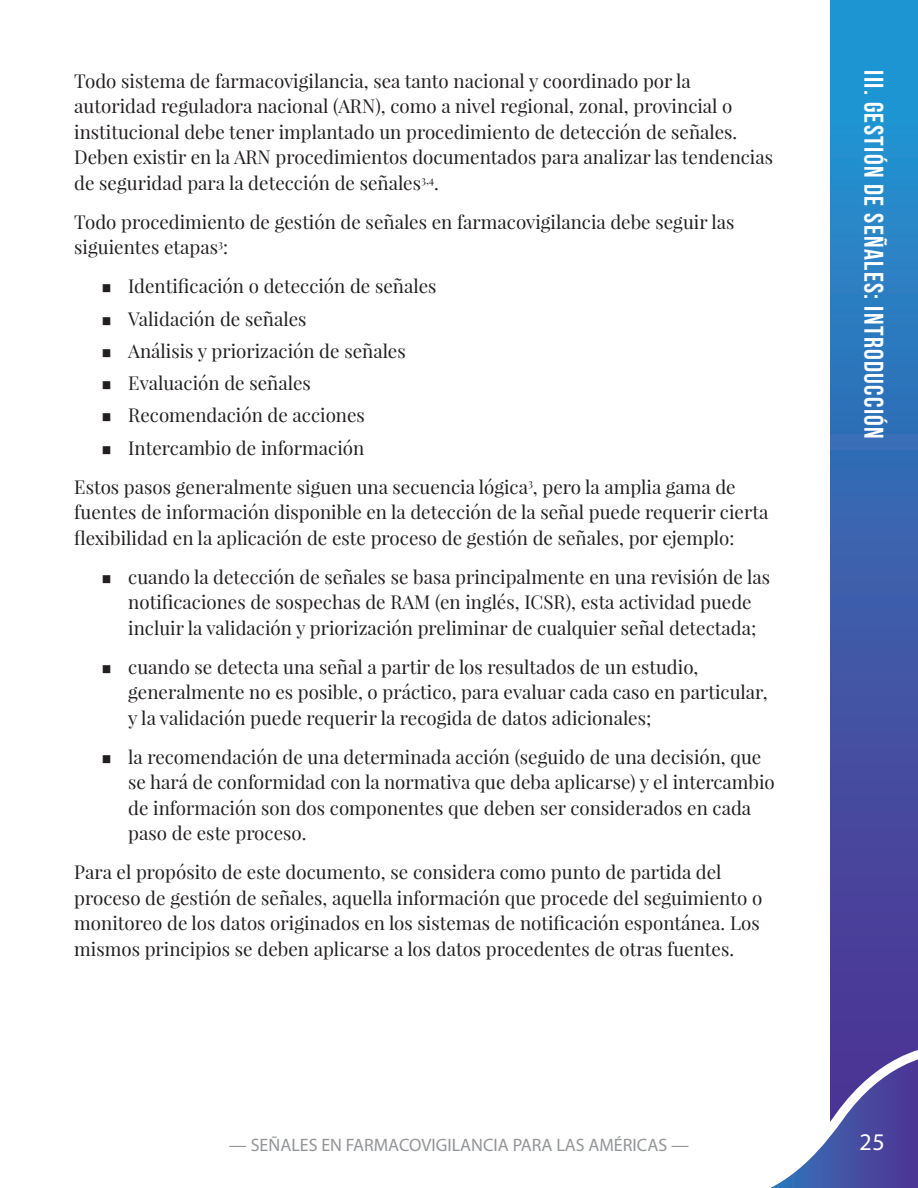
<style>
.page{position:relative;width:918px;height:1188px;background:#fff}
.page>*{position:absolute;margin:0;border:0;box-sizing:border-box;transform-origin:0 0}
.t1{font:700 27px "Bebas Neue";letter-spacing:.05em;color:#fff}
.t2{font:24px "Myriad Pro";color:#fff}
.BODY_TEXT{font:18.75px/25.5px "Playfair Display";color:#231f20}
.t3{font:18px "Myriad Pro";color:#939598}
</style>
<div class="page">
<div style="left:830px;top:0;width:88px;height:1150px;background:linear-gradient(to bottom,#1c9cd6,#572889)"></div>
<svg style="left:770px;top:1041px;width:148px;height:147px"></svg>
<p class="BODY_TEXT" style="left:74px;top:68px;width:700px">Todo sistema de farmacovigilancia, sea tanto nacional y coordinado por la autoridad reguladora nacional (ARN), como a nivel regional, zonal, provincial o institucional debe tener implantado un procedimiento de detección de señales.<br>Deben existir en la ARN procedimientos documentados para analizar las tendencias de seguridad para la detección de señales<sup>3,4</sup>.</p>
<p class="BODY_TEXT" style="left:74px;top:209px;width:662px">Todo procedimiento de gestión de señales en farmacovigilancia debe seguir las siguientes etapas<sup>3</sup>:</p>
<p class="BODY_TEXT" style="left:101px;top:273px;width:337px">■ Identificación o detección de señales</p>
<p class="BODY_TEXT" style="left:101px;top:306px;width:207px">■ Validación de señales</p>
<p class="BODY_TEXT" style="left:101px;top:338px;width:306px">■ Análisis y priorización de señales</p>
<p class="BODY_TEXT" style="left:101px;top:370px;width:211px">■ Evaluación de señales</p>
<p class="BODY_TEXT" style="left:101px;top:402px;width:265px">■ Recomendación de acciones</p>
<p class="BODY_TEXT" style="left:101px;top:435px;width:265px">■ Intercambio de información</p>
<p class="BODY_TEXT" style="left:74px;top:474px;width:696px">Estos pasos generalmente siguen una secuencia lógica<sup>3</sup>, pero la amplia gama de fuentes de información disponible en la detección de la señal puede requerir cierta flexibilidad en la aplicación de este proceso de gestión de señales, por ejemplo:</p>
<p class="BODY_TEXT" style="left:128px;top:564px;width:644px;text-indent:-27px">■ cuando la detección de señales se basa principalmente en una revisión de las notificaciones de sospechas de RAM (en inglés, ICSR), esta actividad puede incluir la validación y priorización preliminar de cualquier señal detectada;</p>
<p class="BODY_TEXT" style="left:128px;top:654px;width:641px;text-indent:-27px">■ cuando se detecta una señal a partir de los resultados de un estudio, generalmente no es posible, o práctico, para evaluar cada caso en particular, y la validación puede requerir la recogida de datos adicionales;</p>
<p class="BODY_TEXT" style="left:128px;top:744px;width:648px;text-indent:-27px">■ la recomendación de una determinada acción (seguido de una decisión, que se hará de conformidad con la normativa que deba aplicarse) y el intercambio de información son dos componentes que deben ser considerados en cada paso de este proceso.</p>
<p class="BODY_TEXT" style="left:74px;top:859px;width:690px">Para el propósito de este documento, se considera como punto de partida del proceso de gestión de señales, aquella información que procede del seguimiento o monitoreo de los datos originados en los sistemas de notificación espontánea. Los mismos principios se deben aplicarse a los datos procedentes de otras fuentes.</p>
<h1 class="t1" style="left:889px;top:70px;width:370px;rotate:90deg">III. Gestión de señales: introducción</h1>
<p class="t3" style="left:229px;top:1134px;width:462px">— SEÑALES EN FARMACOVIGILANCIA PARA LAS AMÉRICAS —</p>
<p class="t2" style="left:860px;top:1127px;width:27px">25</p>
</div>
